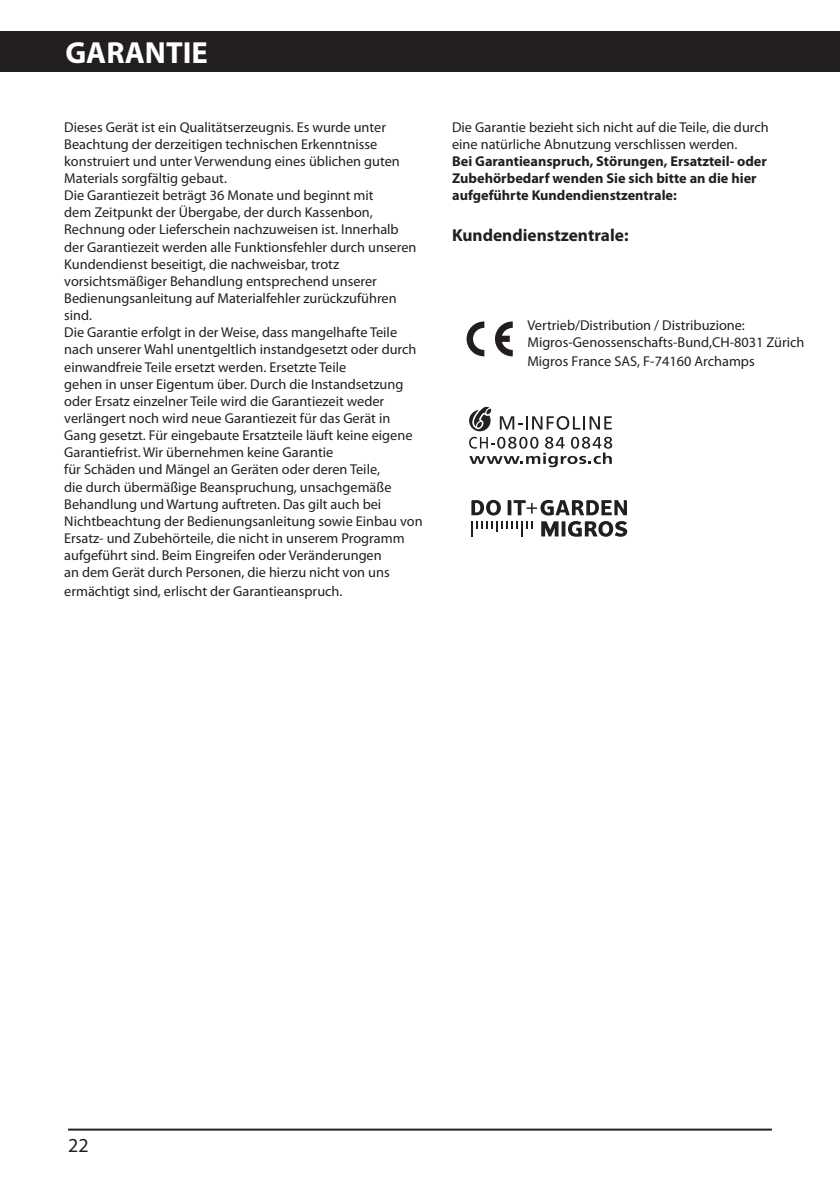
<style>
.page{position:relative;width:840px;height:1191px;background:#fff}
.page>*{position:absolute;margin:0;border:0;box-sizing:border-box;transform-origin:0 0}
.t1{font:700 30.6px "Myriad Pro";color:#fff}
.t2{font:20px "Myriad Pro";color:#231f20}
.t3{font:700 17.4px "Myriad Pro";color:#231f20}
.t4{font:14.2px/17.2px "Myriad Pro";color:#231f20}
.t5{font:700 14.2px/17.2px "Myriad Pro";color:#231f20}
</style>
<div class="page">
<hr style="left:68px;top:1128px;width:703px;height:2px;background:#231f20">
<div style="left:1px;top:31px;width:838px;height:41px;background:#231f20"></div>
<svg style="left:466px;top:321px;width:18px;height:35px"></svg>
<svg style="left:495px;top:321px;width:17px;height:35px"></svg>
<svg style="left:541px;top:521px;width:86px;height:16px"></svg>
<svg style="left:471px;top:500px;width:29px;height:15px"></svg>
<svg style="left:471px;top:521px;width:61px;height:15px"></svg>
<svg style="left:507px;top:500px;width:119px;height:15px"></svg>
<svg style="left:469px;top:407px;width:22px;height:24px"></svg>
<svg style="left:499px;top:416px;width:112px;height:14px"></svg>
<svg style="left:469px;top:437px;width:143px;height:30px"></svg>
<h1 class="t1" style="left:65px;top:41px;width:144px">GARANTIE</h1>
<p class="t4" style="left:64px;top:119px;width:360px">Dieses Gerät ist ein Qualitätserzeugnis. Es wurde unter Beachtung der derzeitigen technischen Erkenntnisse konstruiert und unter Verwendung eines üblichen guten Materials sorgfältig gebaut.<br>Die Garantiezeit beträgt 36 Monate und beginnt mit<br>dem Zeitpunkt der Übergabe, der durch Kassenbon, Rechnung oder Lieferschein nachzuweisen ist. Innerhalb<br>der Garantiezeit werden alle Funktionsfehler durch unseren Kundendienst beseitigt, die nachweisbar, trotz vorsichtsmäßiger Behandlung entsprechend unserer Bedienungsanleitung auf Materialfehler zurückzuführen sind.<br>Die Garantie erfolgt in der Weise, dass mangelhafte Teile nach unserer Wahl unentgeltlich instandgesetzt oder durch einwandfreie Teile ersetzt werden. Ersetzte Teile<br>gehen in unser Eigentum über. Durch die Instandsetzung oder Ersatz einzelner Teile wird die Garantiezeit weder verlängert noch wird neue Garantiezeit für das Gerät in Gang gesetzt. Für eingebaute Ersatzteile läuft keine eigene Garantiefrist. Wir übernehmen keine Garantie<br>für Schäden und Mängel an Geräten oder deren Teile,<br>die durch übermäßige Beanspruchung, unsachgemäße Behandlung und Wartung auftreten. Das gilt auch bei Nichtbeachtung der Bedienungsanleitung sowie Einbau von Ersatz- und Zubehörteile, die nicht in unserem Programm aufgeführt sind. Beim Eingreifen oder Veränderungen<br>an dem Gerät durch Personen, die hierzu nicht von uns</p>
<p class="t4" style="left:64px;top:583px;width:279px">ermächtigt sind, erlischt der Garantieanspruch.</p>
<p class="t4" style="left:452px;top:118px;width:318px">Die Garantie bezieht sich nicht auf die Teile, die durch eine natürliche Abnutzung verschlissen werden.</p>
<p class="t5" style="left:452px;top:153px;width:316px">Bei Garantieanspruch, Störungen, Ersatzteil- oder<br>Zubehörbedarf wenden Sie sich bitte an die hier aufgeführte Kundendienstzentrale:</p>
<p class="t3" style="left:452px;top:228px;width:178px">Kundendienstzentrale:</p>
<p class="t4" style="left:527px;top:317px;width:278px">Vertrieb/Distribution / Distribuzione:<br>Migros-Genossenschafts-Bund,CH-8031 Zürich</p>
<p class="t4" style="left:527px;top:353px;width:229px">Migros France SAS, F-74160 Archamps</p>
<h2 class="t2" style="left:68px;top:1135px;width:22px">22</h2>
</div>
